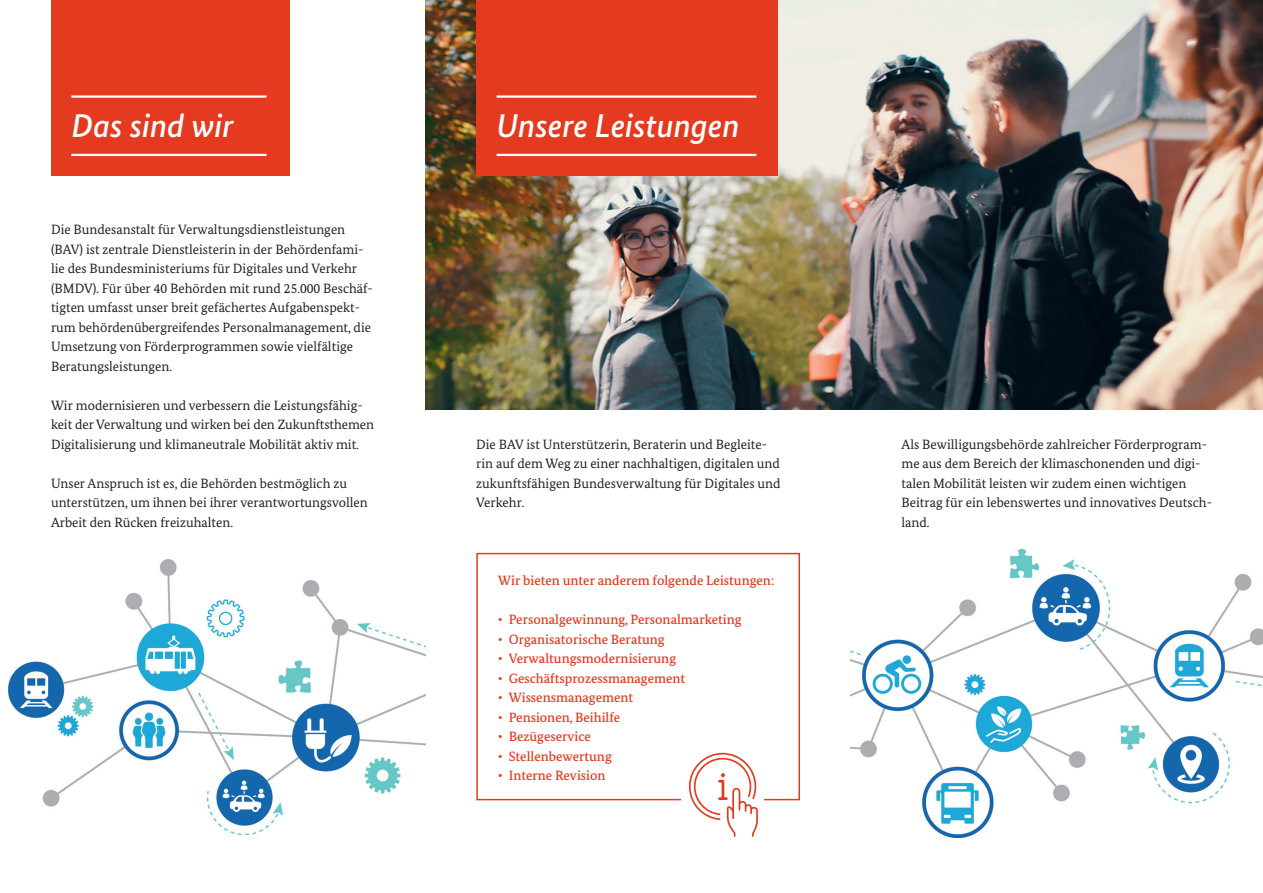
<style>
.page{position:relative;width:1263px;height:893px;background:#fff}
.page>*{position:absolute;margin:0;border:0;box-sizing:border-box;transform-origin:0 0}
.H1-Head_Kapitel_22_24_2{font:italic 500 33px "Bundes Sans";color:#fff}
.P-Copy_9_13{font:13.5px/19.5px "Bundes Serif";color:#231f20}
.P-Info-Kasten_9_13{font:500 13.5px "Bundes Serif";color:#e43b20}
</style>
<div class="page">
<img style="left:425px;top:0;width:838px;height:410px">
<div style="left:51px;top:0;width:238px;height:176px;background:#e43b20"></div>
<hr style="left:71px;top:95px;width:195px;height:3px;background:#fff">
<hr style="left:71px;top:154px;width:195px;height:2px;background:#fff">
<div style="left:476px;top:0;width:302px;height:176px;background:#e43b20"></div>
<hr style="left:497px;top:95px;width:259px;height:3px;background:#fff">
<hr style="left:497px;top:154px;width:259px;height:2px;background:#fff">
<div style="left:476px;top:553px;width:324px;height:247px;border:2px solid #e43b20"></div>
<div style="left:681px;top:750px;width:83px;height:90px;background:#fff"></div>
<svg style="left:689px;top:753px;width:69px;height:84px"></svg>
<img style="left:9px;top:559px;width:416px;height:275px">
<img style="left:850px;top:549px;width:413px;height:288px">
<h1 class="H1-Head_Kapitel_22_24_2" style="left:71px;top:107px;width:164px">Das sind wir</h1>
<h1 class="H1-Head_Kapitel_22_24_2" style="left:497px;top:107px;width:244px">Unsere Leistungen</h1>
<p class="P-Copy_9_13" style="left:51px;top:219px;width:323px">Die Bundesanstalt für Verwaltungsdienstleistungen (BAV) ist zentrale Dienstleisterin in der Behördenfami&shy;lie des Bundesministeriums für Digitales und Verkehr (BMDV). Für über 40 Behörden mit rund 25.000 Beschäf&shy;tigten umfasst unser breit gefächertes Aufgabenspekt&shy;rum behördenübergreifendes Personalmanagement, die Umsetzung von Förderprogrammen sowie vielfältige Beratungsleistungen.</p>
<p class="P-Copy_9_13" style="left:51px;top:395px;width:324px">Wir modernisieren und verbessern die Leistungsfähig&shy;keit der Verwaltung und wirken bei den Zukunftsthemen<br>Digitalisierung und klimaneutrale Mobilität aktiv mit.</p>
<p class="P-Copy_9_13" style="left:51px;top:473px;width:318px">Unser Anspruch ist es, die Behörden bestmöglich zu unterstützen, um ihnen bei ihrer verantwortungsvollen<br>Arbeit den Rücken freizuhalten.</p>
<p class="P-Copy_9_13" style="left:476px;top:434px;width:306px">Die BAV ist Unterstützerin, Beraterin und Begleite&shy;rin auf dem Weg zu einer nachhaltigen, digitalen und zukunftsfähigen Bundesverwaltung für Digitales und Verkehr.</p>
<p class="P-Info-Kasten_9_13" style="left:498px;top:572px;width:278px">Wir bieten unter anderem folgende Leistungen:</p>
<p class="P-Info-Kasten_9_13" style="left:498px;top:611px;width:245px">• Personalgewinnung, Personalmarketing</p>
<p class="P-Info-Kasten_9_13" style="left:498px;top:631px;width:168px">• Organisatorische Beratung</p>
<p class="P-Info-Kasten_9_13" style="left:498px;top:650px;width:180px">• Verwaltungsmodernisierung</p>
<p class="P-Info-Kasten_9_13" style="left:498px;top:670px;width:189px">• Geschäftsprozessmanagement</p>
<p class="P-Info-Kasten_9_13" style="left:498px;top:689px;width:137px">• Wissensmanagement</p>
<p class="P-Info-Kasten_9_13" style="left:498px;top:709px;width:124px">• Pensionen, Beihilfe</p>
<p class="P-Info-Kasten_9_13" style="left:498px;top:728px;width:94px">• Bezügeservice</p>
<p class="P-Info-Kasten_9_13" style="left:498px;top:748px;width:115px">• Stellenbewertung</p>
<p class="P-Info-Kasten_9_13" style="left:498px;top:767px;width:109px">• Interne Revision</p>
<p class="P-Copy_9_13" style="left:901px;top:434px;width:312px">Als Bewilligungsbehörde zahlreicher Förderprogram&shy;me aus dem Bereich der klimaschonenden und digi&shy;talen Mobilität leisten wir zudem einen wichtigen Beitrag für ein lebenswertes und innovatives Deutsch&shy;land.</p>
</div>
